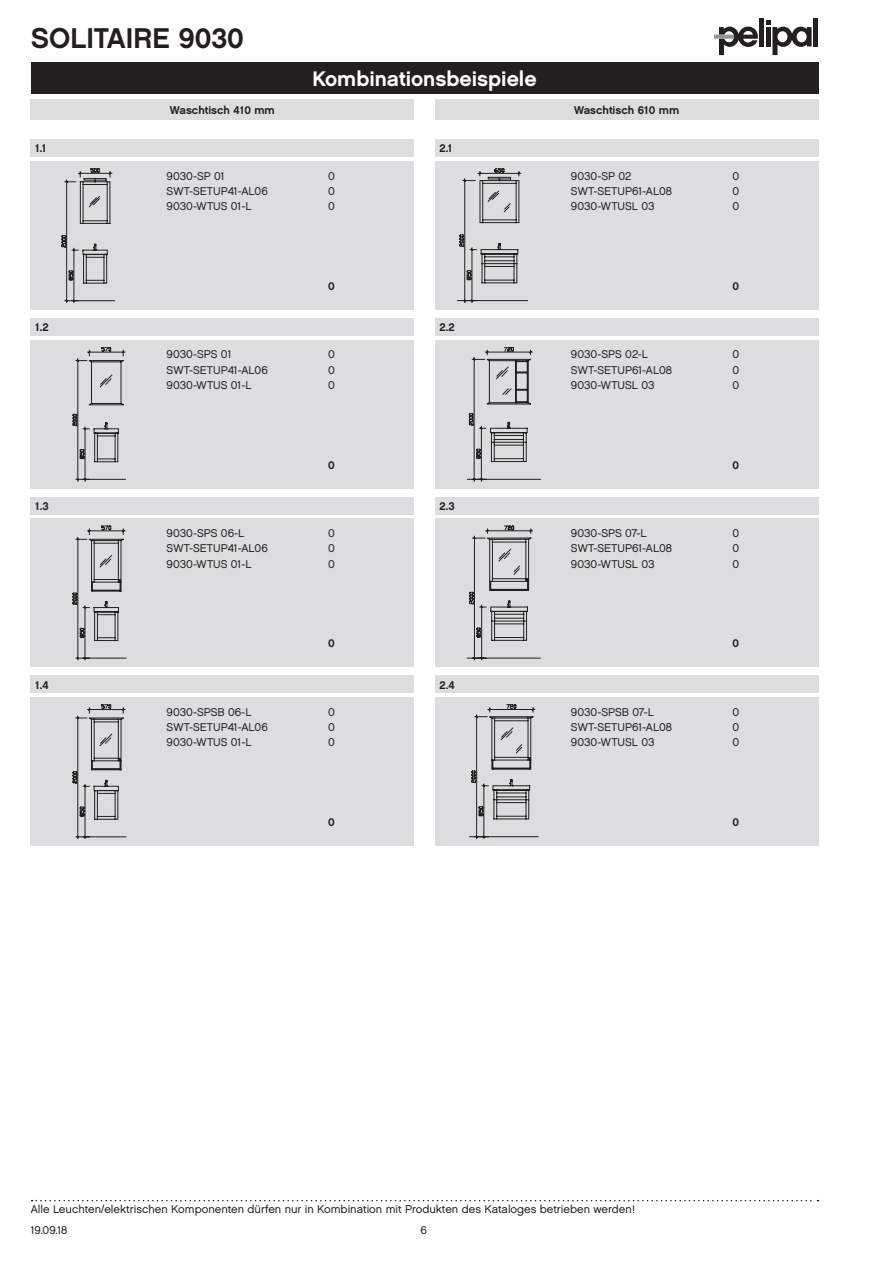
<style>
.page{position:relative;width:894px;height:1263px;background:#fff}
.page>*{position:absolute;margin:0;border:0;box-sizing:border-box;transform-origin:0 0}
.t1{font:28.5px "Chalet New York Nineteen Sixty";color:#231f20}
.t2{font:21px "Chalet New York Nineteen Sixty";color:#fff}
.t3{font:11.25px "Chalet London Nineteen Sixty";color:#231f20}
.t4{font:11.25px "Chalet New York Nineteen Sixty";color:#231f20}
</style>
<div class="page">
<div style="left:758px;top:18px;width:5px;height:28px;background:#231f20"></div>
<svg style="left:766px;top:20px;width:45px;height:35px"></svg>
<div style="left:812px;top:18px;width:5px;height:28px;background:#231f20"></div>
<svg style="left:714px;top:27px;width:44px;height:28px"></svg>
<div style="left:31px;top:62px;width:786px;height:31px;background:#231f20"></div>
<svg style="left:32px;top:1199px;width:786px;height:2px"></svg>
<div style="left:31px;top:140px;width:383px;height:17px;background:#dcdddf"></div>
<div style="left:31px;top:161px;width:383px;height:149px;background:#dcdddf"></div>
<div style="left:31px;top:99px;width:383px;height:21px;background:#dcdddf"></div>
<svg style="left:62px;top:168px;width:53px;height:134px"></svg>
<div style="left:435px;top:140px;width:382px;height:17px;background:#dcdddf"></div>
<div style="left:435px;top:161px;width:382px;height:149px;background:#dcdddf"></div>
<div style="left:435px;top:99px;width:382px;height:21px;background:#dcdddf"></div>
<svg style="left:457px;top:168px;width:70px;height:134px"></svg>
<div style="left:31px;top:318px;width:383px;height:17px;background:#dcdddf"></div>
<div style="left:31px;top:340px;width:383px;height:148px;background:#dcdddf"></div>
<svg style="left:73px;top:347px;width:53px;height:134px"></svg>
<div style="left:435px;top:318px;width:382px;height:17px;background:#dcdddf"></div>
<div style="left:435px;top:340px;width:382px;height:148px;background:#dcdddf"></div>
<svg style="left:467px;top:347px;width:73px;height:134px"></svg>
<div style="left:31px;top:497px;width:383px;height:17px;background:#dcdddf"></div>
<div style="left:31px;top:518px;width:383px;height:149px;background:#dcdddf"></div>
<svg style="left:73px;top:525px;width:53px;height:135px"></svg>
<div style="left:435px;top:497px;width:382px;height:17px;background:#dcdddf"></div>
<div style="left:435px;top:518px;width:382px;height:149px;background:#dcdddf"></div>
<svg style="left:467px;top:525px;width:73px;height:135px"></svg>
<div style="left:31px;top:675px;width:383px;height:17px;background:#dcdddf"></div>
<div style="left:31px;top:697px;width:383px;height:149px;background:#dcdddf"></div>
<svg style="left:73px;top:704px;width:53px;height:134px"></svg>
<div style="left:435px;top:675px;width:382px;height:17px;background:#dcdddf"></div>
<div style="left:435px;top:697px;width:382px;height:149px;background:#dcdddf"></div>
<svg style="left:469px;top:704px;width:69px;height:134px"></svg>
<p class="t1" style="left:31px;top:20px;width:214px">SOLITAIRE 9030</p>
<p class="t4" style="left:35px;top:141px;width:13px">1.1</p>
<p class="t4" style="left:170px;top:103px;width:106px">Waschtisch 410 mm</p>
<p class="t2" style="left:312px;top:65px;width:225px">Kombinationsbeispiele</p>
<p class="t4" style="left:439px;top:141px;width:15px">2.1</p>
<p class="t3" style="left:166px;top:169px;width:59px">9030-SP 01</p>
<p class="t3" style="left:328px;top:169px;width:8px">0</p>
<p class="t3" style="left:166px;top:184px;width:103px">SWT-SETUP41-AL06</p>
<p class="t3" style="left:328px;top:184px;width:8px">0</p>
<p class="t3" style="left:166px;top:199px;width:86px">9030-WTUS 01-L</p>
<p class="t3" style="left:328px;top:199px;width:8px">0</p>
<p class="t4" style="left:328px;top:279px;width:8px">0</p>
<p class="t4" style="left:35px;top:320px;width:15px">1.2</p>
<p class="t4" style="left:439px;top:320px;width:17px">2.2</p>
<p class="t3" style="left:166px;top:347px;width:66px">9030-SPS 01</p>
<p class="t3" style="left:328px;top:347px;width:8px">0</p>
<p class="t3" style="left:166px;top:363px;width:103px">SWT-SETUP41-AL06</p>
<p class="t3" style="left:328px;top:363px;width:8px">0</p>
<p class="t3" style="left:166px;top:378px;width:86px">9030-WTUS 01-L</p>
<p class="t3" style="left:328px;top:378px;width:8px">0</p>
<p class="t4" style="left:328px;top:457px;width:8px">0</p>
<p class="t4" style="left:35px;top:499px;width:15px">1.3</p>
<p class="t4" style="left:439px;top:499px;width:17px">2.3</p>
<p class="t3" style="left:166px;top:526px;width:79px">9030-SPS 06-L</p>
<p class="t3" style="left:328px;top:526px;width:8px">0</p>
<p class="t3" style="left:166px;top:541px;width:103px">SWT-SETUP41-AL06</p>
<p class="t3" style="left:328px;top:541px;width:8px">0</p>
<p class="t3" style="left:166px;top:557px;width:86px">9030-WTUS 01-L</p>
<p class="t3" style="left:328px;top:557px;width:8px">0</p>
<p class="t4" style="left:328px;top:636px;width:8px">0</p>
<p class="t4" style="left:35px;top:677px;width:15px">1.4</p>
<p class="t4" style="left:439px;top:677px;width:17px">2.4</p>
<p class="t3" style="left:166px;top:705px;width:86px">9030-SPSB 06-L</p>
<p class="t3" style="left:328px;top:705px;width:8px">0</p>
<p class="t3" style="left:166px;top:720px;width:103px">SWT-SETUP41-AL06</p>
<p class="t3" style="left:328px;top:720px;width:8px">0</p>
<p class="t3" style="left:166px;top:735px;width:86px">9030-WTUS 01-L</p>
<p class="t3" style="left:328px;top:735px;width:8px">0</p>
<p class="t4" style="left:328px;top:814px;width:8px">0</p>
<p class="t4" style="left:574px;top:103px;width:107px">Waschtisch 610 mm</p>
<p class="t3" style="left:570px;top:169px;width:62px">9030-SP 02</p>
<p class="t3" style="left:732px;top:169px;width:8px">0</p>
<p class="t3" style="left:570px;top:184px;width:103px">SWT-SETUP61-AL08</p>
<p class="t3" style="left:732px;top:184px;width:8px">0</p>
<p class="t3" style="left:570px;top:199px;width:85px">9030-WTUSL 03</p>
<p class="t3" style="left:732px;top:199px;width:8px">0</p>
<p class="t4" style="left:732px;top:279px;width:8px">0</p>
<p class="t3" style="left:570px;top:347px;width:79px">9030-SPS 02-L</p>
<p class="t3" style="left:732px;top:347px;width:8px">0</p>
<p class="t3" style="left:570px;top:363px;width:103px">SWT-SETUP61-AL08</p>
<p class="t3" style="left:732px;top:363px;width:8px">0</p>
<p class="t3" style="left:570px;top:378px;width:85px">9030-WTUSL 03</p>
<p class="t3" style="left:732px;top:378px;width:8px">0</p>
<p class="t4" style="left:732px;top:457px;width:8px">0</p>
<p class="t3" style="left:570px;top:526px;width:77px">9030-SPS 07-L</p>
<p class="t3" style="left:732px;top:526px;width:8px">0</p>
<p class="t3" style="left:570px;top:541px;width:103px">SWT-SETUP61-AL08</p>
<p class="t3" style="left:732px;top:541px;width:8px">0</p>
<p class="t3" style="left:570px;top:557px;width:85px">9030-WTUSL 03</p>
<p class="t3" style="left:732px;top:557px;width:8px">0</p>
<p class="t4" style="left:732px;top:636px;width:8px">0</p>
<p class="t3" style="left:570px;top:705px;width:84px">9030-SPSB 07-L</p>
<p class="t3" style="left:732px;top:705px;width:8px">0</p>
<p class="t3" style="left:570px;top:720px;width:103px">SWT-SETUP61-AL08</p>
<p class="t3" style="left:732px;top:720px;width:8px">0</p>
<p class="t3" style="left:570px;top:735px;width:85px">9030-WTUSL 03</p>
<p class="t3" style="left:732px;top:735px;width:8px">0</p>
<p class="t4" style="left:732px;top:814px;width:8px">0</p>
<p class="t3" style="left:31px;top:1201px;width:605px">Alle Leuchten/elektrischen Komponenten dürfen nur in Kombination mit Produkten des Kataloges betrieben werden!</p>
<p class="t3" style="left:31px;top:1223px;width:38px">19.09.18</p>
<p class="t3" style="left:420px;top:1223px;width:8px">6</p>
</div>
